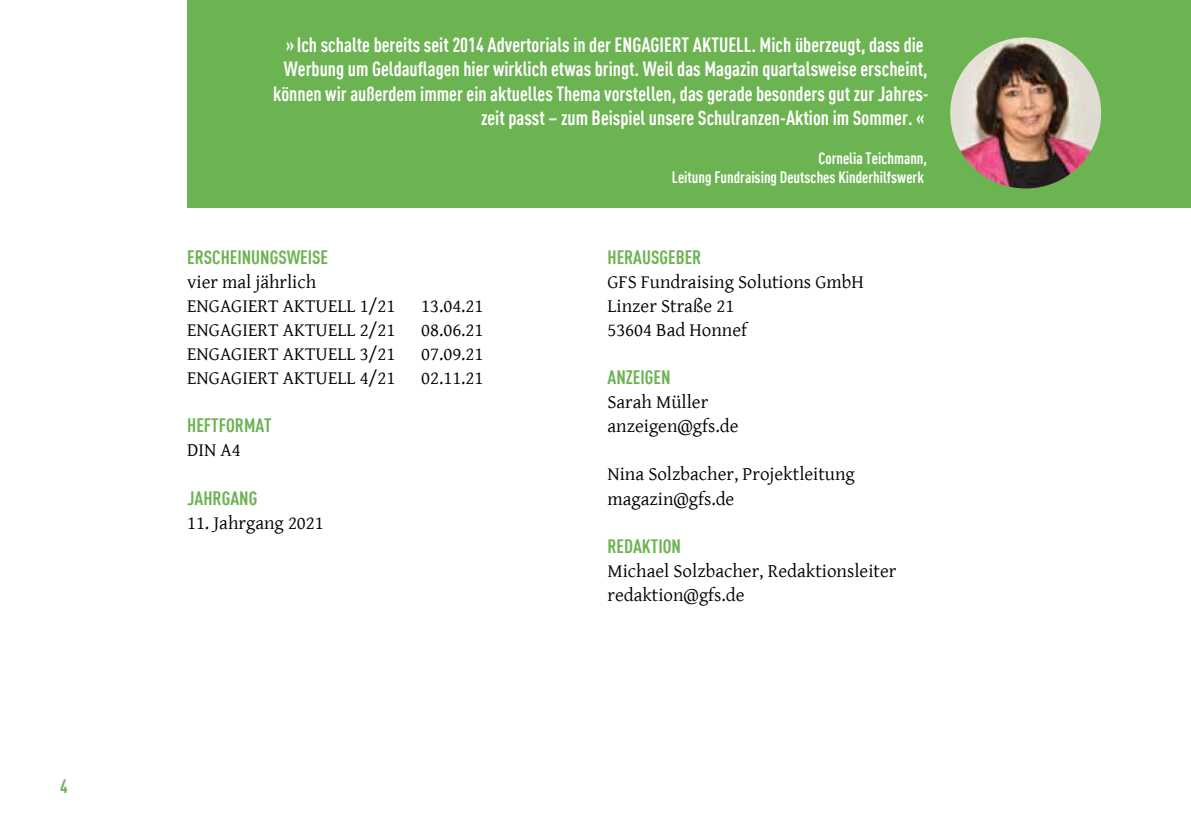
<style>
.page{position:relative;width:1191px;height:840px;background:#fff}
.page>*{position:absolute;margin:0;border:0;box-sizing:border-box;transform-origin:0 0}
.t1{font:700 20.2px/24.2px "DIN Cond";color:#fff;text-align:right}
.t2{font:19px/24px "Gentium Basic";color:#000}
.t3{font:700 19px "DIN Cond";color:#6cb352}
.t4{font:700 16.2px/19.4px "DIN Cond";color:#fff;text-align:right}
</style>
<div class="page">
<div style="left:187px;top:0;width:1004px;height:207px;background:#6cb352"></div>
<img style="left:949px;top:37px;width:153px;height:152px;border-radius:76px">
<p class="t3" style="left:60px;top:775px;width:9px">4</p>
<p class="t1" style="left:273px;top:33px;width:657px">» Ich schalte bereits seit 2014 Advertorials in der ENGAGIERT AKTUELL. Mich überzeugt, dass die Werbung um Geldauflagen hier wirklich etwas bringt. Weil das Magazin quartalsweise erscheint, können wir außerdem immer ein aktuelles Thema vorstellen, das gerade besonders gut zur Jahres&shy;zeit passt – zum Beispiel unsere Schulranzen-Aktion im Sommer. «</p>
<p class="t4" style="left:672px;top:149px;width:257px">Cornelia Teichmann,<br>Leitung Fundraising Deutsches Kinderhilfswerk</p>
<p class="t3" style="left:187px;top:247px;width:142px">ERSCHEINUNGSWEISE</p>
<p class="t2" style="left:187px;top:270px;width:210px">vier mal jährlich<br>ENGAGIERT AKTUELL 1/21</p>
<p class="t2" style="left:421px;top:294px;width:64px">13.04.21</p>
<p class="t2" style="left:187px;top:318px;width:210px">ENGAGIERT AKTUELL 2/21</p>
<p class="t2" style="left:421px;top:318px;width:64px">08.06.21</p>
<p class="t2" style="left:187px;top:342px;width:210px">ENGAGIERT AKTUELL 3/21</p>
<p class="t2" style="left:421px;top:342px;width:64px">07.09.21</p>
<p class="t2" style="left:187px;top:366px;width:210px">ENGAGIERT AKTUELL 4/21</p>
<p class="t2" style="left:421px;top:366px;width:64px">02.11.21</p>
<p class="t3" style="left:187px;top:415px;width:86px">HEFTFORMAT</p>
<p class="t2" style="left:187px;top:438px;width:55px">DIN A4</p>
<p class="t3" style="left:187px;top:487px;width:72px">JAHRGANG</p>
<p class="t2" style="left:187px;top:510px;width:138px">11. Jahrgang 2021</p>
<p class="t3" style="left:607px;top:247px;width:95px">HERAUSGEBER</p>
<p class="t2" style="left:607px;top:270px;width:258px">GFS Fundraising Solutions GmbH<br>Linzer Straße 21<br>53604 Bad Honnef</p>
<p class="t3" style="left:607px;top:367px;width:65px">ANZEIGEN</p>
<p class="t2" style="left:607px;top:390px;width:132px">Sarah Müller anzeigen@gfs.de</p>
<p class="t2" style="left:607px;top:462px;width:249px">Nina Solzbacher, Projektleitung magazin@gfs.de</p>
<p class="t3" style="left:607px;top:535px;width:75px">REDAKTION</p>
<p class="t2" style="left:607px;top:558px;width:290px">Michael Solzbacher, Redaktionsleiter redaktion@gfs.de</p>
</div>
